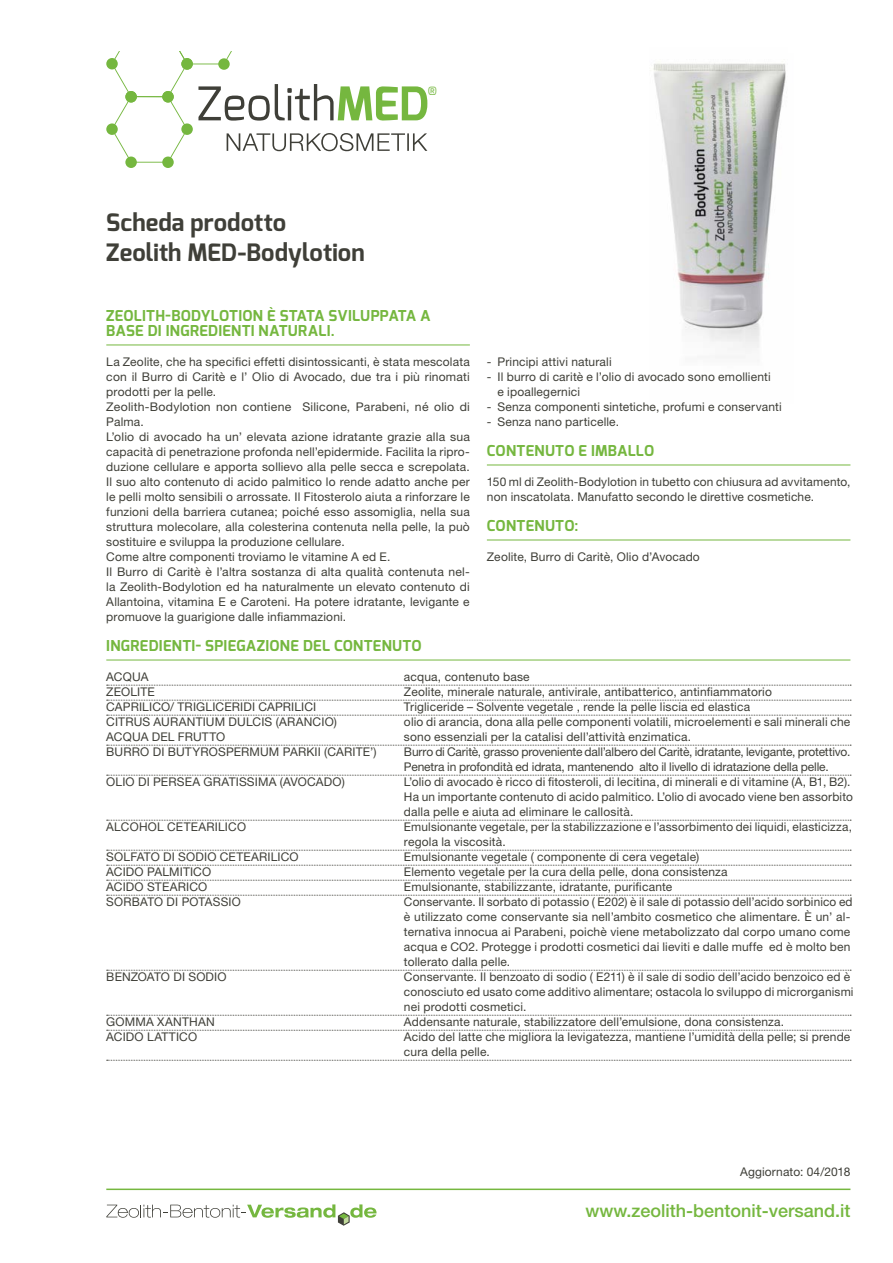
<style>
.page{position:relative;width:893px;height:1263px;background:#fff}
.page>*{position:absolute;margin:0;border:0;box-sizing:border-box;transform-origin:0 0}
.t1{font:700 24px/30px "Exo";color:#3f3f38}
.t2{font:500 18px "Helvetica Neue LT Std";color:#75b73f}
.t3{font:700 15px/15px "Exo";letter-spacing:.02em;color:#75b73f}
.t4{font:12px/15px "Helvetica Neue LT Std";letter-spacing:.01em;color:#3f3f38}
.t5{font:12px/15px "Helvetica Neue LT Std";letter-spacing:-.015em;color:#3f3f38}
.t6{font:11.4px "Exo";color:#75b73f}
</style>
<div class="page">
<img style="left:653px;top:63px;width:133px;height:287px">
<hr style="left:106px;top:345px;width:364px;height:1px;background:#75b73f">
<hr style="left:487px;top:465px;width:363px;height:1px;background:#75b73f">
<hr style="left:487px;top:540px;width:363px;height:1px;background:#75b73f">
<svg style="left:106px;top:1204px;width:271px;height:22px"></svg>
<hr style="left:106px;top:1188px;width:744px;height:2px;background:#75b73f">
<hr style="left:106px;top:660px;width:744px;height:1px;background:#75b73f">
<svg style="left:107px;top:685px;width:744px;height:1px"></svg>
<svg style="left:107px;top:700px;width:744px;height:1px"></svg>
<svg style="left:107px;top:715px;width:744px;height:1px"></svg>
<svg style="left:107px;top:745px;width:744px;height:1px"></svg>
<svg style="left:107px;top:775px;width:744px;height:1px"></svg>
<svg style="left:107px;top:820px;width:744px;height:1px"></svg>
<svg style="left:107px;top:850px;width:744px;height:1px"></svg>
<svg style="left:107px;top:865px;width:744px;height:1px"></svg>
<svg style="left:107px;top:880px;width:744px;height:1px"></svg>
<svg style="left:107px;top:895px;width:744px;height:1px"></svg>
<svg style="left:107px;top:970px;width:744px;height:1px"></svg>
<svg style="left:107px;top:1015px;width:744px;height:1px"></svg>
<svg style="left:107px;top:1030px;width:744px;height:1px"></svg>
<svg style="left:107px;top:1060px;width:744px;height:1px"></svg>
<div style="left:125px;top:157px;width:12px;height:11px;background:#75b73f;border-radius:50%"></div>
<div style="left:106px;top:123px;width:12px;height:12px;background:#75b73f;border-radius:50%"></div>
<div style="left:162px;top:157px;width:12px;height:11px;background:#75b73f;border-radius:50%"></div>
<div style="left:106px;top:58px;width:12px;height:11px;background:#75b73f;border-radius:50%"></div>
<svg style="left:111px;top:51px;width:316px;height:112px"></svg>
<h1 class="t1" style="left:106px;top:207px;width:182px">SCHEDA PRODOTTO<br>ZEOLITH MED</h1>
<h1 class="t1" style="left:238px;top:237px;width:128px">-BODYLOTION</h1>
<p class="t6" style="left:428px;top:83px;width:11px">®</p>
<p class="t3" style="left:106px;top:308px;width:326px">ZEOLITH-BODYLOTION È STATA SVILUPPATA A<br>BASE DI INGREDIENTI NATURALI.</p>
<p class="t4" style="left:106px;top:354px;width:365px">La Zeolite, che ha specifici effetti disintossicanti, è stata mescolata con il Burro di Caritè e l’ Olio di Avocado, due tra i più rinomati prodotti per la pelle.<br>Zeolith-Bodylotion non contiene Silicone, Parabeni, né olio di Palma.<br>L’olio di avocado ha un’ elevata azione idratante grazie alla sua capacità di penetrazione profonda nell’epidermide. Facilita la ripro&shy;duzione cellulare e apporta sollievo alla pelle secca e screpolata.<br>Il suo alto contenuto di acido palmitico lo rende adatto anche per le pelli molto sensibili o arrossate. Il Fitosterolo aiuta a rinforzare le funzioni della barriera cutanea; poiché esso assomiglia, nella sua struttura molecolare, alla colesterina contenuta nella pelle, la può sostituire e sviluppa la produzione cellulare.<br>Come altre componenti troviamo le vitamine A ed E.<br>Il Burro di Caritè è l’altra sostanza di alta qualità contenuta nel&shy;la Zeolith-Bodylotion ed ha naturalmente un elevato contenuto di Allantoina, vitamina E e Caroteni. Ha potere idratante, levigante e promuove la guarigione dalle infiammazioni.</p>
<p class="t4" style="left:487px;top:354px;width:126px">- Principi attivi naturali</p>
<p class="t4" style="left:497px;top:369px;width:275px;text-indent:-11px">- Il burro di caritè e l’olio di avocado sono emollienti e ipoallegernici</p>
<p class="t4" style="left:487px;top:399px;width:296px">- Senza componenti sintetiche, profumi e conservanti</p>
<p class="t4" style="left:487px;top:414px;width:134px">- Senza nano particelle.</p>
<p class="t3" style="left:487px;top:443px;width:169px">CONTENUTO E IMBALLO</p>
<p class="t4" style="left:487px;top:474px;width:365px">150 ml di Zeolith-Bodylotion in tubetto con chiusura ad avvitamento, non inscatolata. Manufatto secondo le direttive cosmetiche.</p>
<p class="t3" style="left:487px;top:518px;width:93px">CONTENUTO:</p>
<p class="t4" style="left:487px;top:549px;width:214px">Zeolite, Burro di Caritè, Olio d’Avocado</p>
<p class="t3" style="left:106px;top:638px;width:317px">INGREDIENTI- SPIEGAZIONE DEL CONTENUTO</p>
<p class="t4" style="left:106px;top:669px;width:44px">ACQUA</p>
<p class="t4" style="left:404px;top:669px;width:127px">acqua, contenuto base</p>
<p class="t4" style="left:106px;top:684px;width:50px">ZEOLITE</p>
<p class="t4" style="left:404px;top:684px;width:369px">Zeolite, minerale naturale, antivirale, antibatterico, antinfiammatorio</p>
<p class="t4" style="left:106px;top:699px;width:212px">CAPRILICO/ TRIGLICERIDI CAPRILICI</p>
<p class="t4" style="left:404px;top:699px;width:348px">Trigliceride – Solvente vegetale , rende la pelle liscia ed elastica</p>
<p class="t4" style="left:106px;top:714px;width:232px">CITRUS AURANTIUM DULCIS (ARANCIO)</p>
<p class="t4" style="left:404px;top:714px;width:448px">olio di arancia, dona alla pelle componenti volatili, microelementi e sali minerali che</p>
<p class="t4" style="left:106px;top:729px;width:121px">ACQUA DEL FRUTTO</p>
<p class="t4" style="left:404px;top:729px;width:289px">sono essenziali per la catalisi dell’attività enzimatica.</p>
<p class="t4" style="left:106px;top:744px;width:272px">BURRO DI BUTYROSPERMUM PARKII (CARITE’)</p>
<p class="t5" style="left:404px;top:744px;width:448px">Burro di Caritè, grasso proveniente dall’albero del Caritè, idratante, levigante, protettivo.<br>Penetra in profondità ed idrata, mantenendo alto il livello di idratazione della pelle.</p>
<p class="t4" style="left:106px;top:774px;width:240px">OLIO DI PERSEA GRATISSIMA (AVOCADO)</p>
<p class="t4" style="left:404px;top:774px;width:450px">L’olio di avocado è ricco di fitosteroli, di lecitina, di minerali e di vitamine (A, B1, B2).<br>Ha un importante contenuto di acido palmitico. L’olio di avocado viene ben assorbito dalla pelle e aiuta ad eliminare le callosità.</p>
<p class="t4" style="left:106px;top:819px;width:141px">ALCOHOL CETEARILICO</p>
<p class="t4" style="left:404px;top:819px;width:450px">Emulsionante vegetale, per la stabilizzazione e l’assorbimento dei liquidi, elasticizza, regola la viscosità.</p>
<p class="t4" style="left:106px;top:849px;width:194px">SOLFATO DI SODIO CETEARILICO</p>
<p class="t4" style="left:404px;top:849px;width:297px">Emulsionante vegetale ( componente di cera vegetale)</p>
<p class="t4" style="left:106px;top:864px;width:106px">ACIDO PALMITICO</p>
<p class="t4" style="left:404px;top:864px;width:325px">Elemento vegetale per la cura della pelle, dona consistenza</p>
<p class="t4" style="left:106px;top:879px;width:103px">ACIDO STEARICO</p>
<p class="t4" style="left:404px;top:879px;width:270px">Emulsionante, stabilizzante, idratante, purificante</p>
<p class="t4" style="left:106px;top:894px;width:136px">SORBATO DI POTASSIO</p>
<p class="t4" style="left:404px;top:894px;width:450px">Conservante. Il sorbato di potassio ( E202) è il sale di potassio dell’acido sorbinico ed è utilizzato come conservante sia nell’ambito cosmetico che alimentare. È un’ al&shy;ternativa innocua ai Parabeni, poichè viene metabolizzato dal corpo umano come acqua e CO2. Protegge i prodotti cosmetici dai lieviti e dalle muffe ed è molto ben tollerato dalla pelle.</p>
<p class="t4" style="left:106px;top:969px;width:122px">BENZOATO DI SODIO</p>
<p class="t4" style="left:404px;top:969px;width:451px">Conservante. Il benzoato di sodio ( E211) è il sale di sodio dell’acido benzoico ed è conosciuto ed usato come additivo alimentare; ostacola lo sviluppo di microrganismi nei prodotti cosmetici.</p>
<p class="t4" style="left:106px;top:1014px;width:110px">GOMMA XANTHAN</p>
<p class="t4" style="left:404px;top:1014px;width:382px">Addensante naturale, stabilizzatore dell’emulsione, dona consistenza.</p>
<p class="t4" style="left:106px;top:1029px;width:92px">ACIDO LATTICO</p>
<p class="t4" style="left:404px;top:1029px;width:448px">Acido del latte che migliora la levigatezza, mantiene l’umidità della pelle; si prende cura della pelle.</p>
<p class="t4" style="left:740px;top:1164px;width:112px">Aggiornato: 04/2018</p>
<h2 class="t2" style="left:585px;top:1200px;width:267px">www.zeolith-bentonit-versand.it</h2>
</div>
